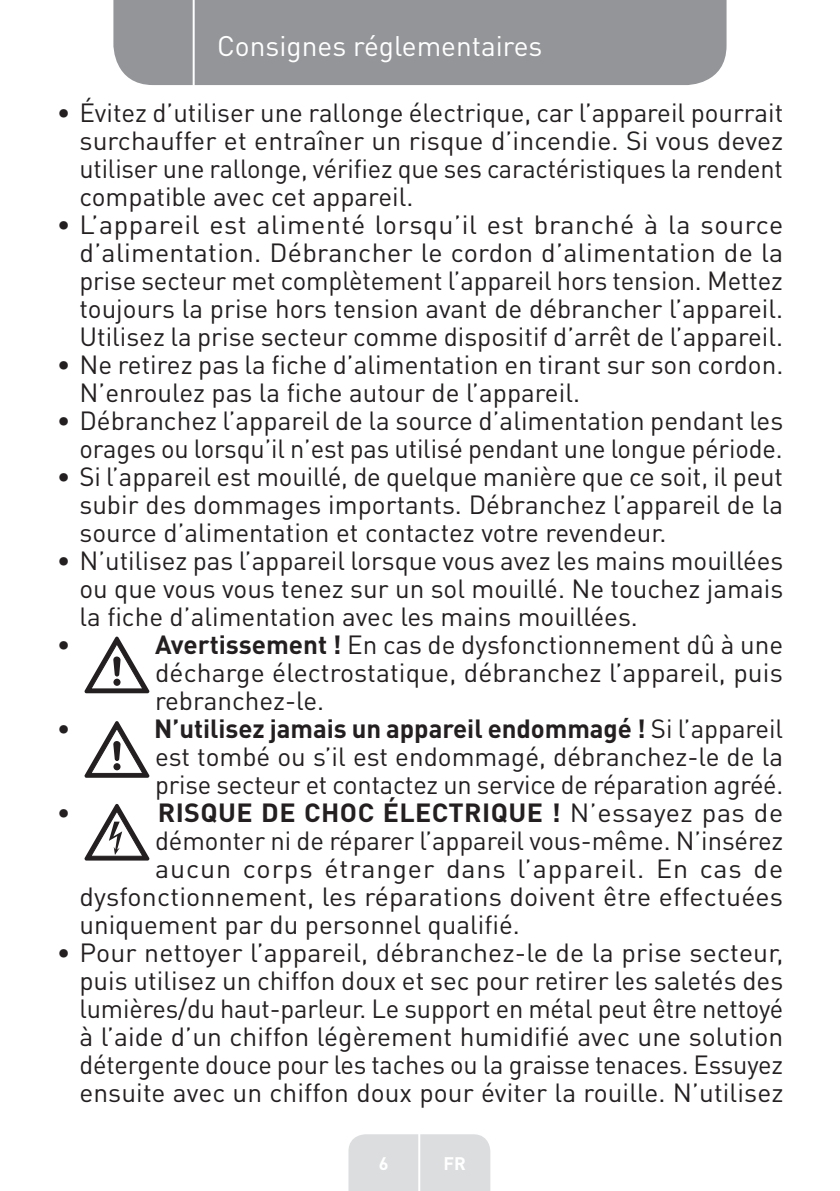
<style>
.page{position:relative;width:840px;height:1191px;background:#fff}
.page>*{position:absolute;margin:0;border:0;box-sizing:border-box;transform-origin:0 0}
.t1{font:28px "DIN Pro";color:#fff}
.t2{font:26px/28px "DIN Pro";color:#231f20;text-align:justify}
.t3{font:26px "DIN Pro";letter-spacing:.035em;color:#231f20}
.t4{font:700 26px "DIN Pro";letter-spacing:.015em;color:#231f20}
.t5{font:700 18px "DIN Pro";color:#fff}
.s1{font-weight:700}
.s2{font-weight:400}
</style>
<div class="page">
<div style="left:113px;top:0;width:613px;height:85px;background:#939598"></div>
<div style="left:348px;top:1134px;width:142px;height:57px;background:#dcdddf"></div>
<hr style="left:418px;top:1111px;width:2px;height:80px;background:#fff">
<hr style="left:192px;top:0;width:2px;height:88px;background:#fff">
<svg style="left:84px;top:636px;width:65px;height:57px"></svg>
<svg style="left:84px;top:721px;width:65px;height:56px"></svg>
<svg style="left:84px;top:804px;width:65px;height:56px"></svg>
<p class="t1" style="left:217px;top:27px;width:326px">Consignes réglementaires</p>
<p class="t2" style="left:79px;top:97px;width:705px;text-indent:-23px">• Évitez d’utiliser une rallonge électrique, car l’appareil pourrait surchauffer et entraîner un risque d’incendie. Si vous devez utiliser une rallonge, vérifiez que ses caractéristiques la rendent compatible avec cet appareil.</p>
<p class="t2" style="left:79px;top:209px;width:705px;text-indent:-23px">• L’appareil est alimenté lorsqu’il est branché à la source d’alimentation. Débrancher le cordon d’alimentation de la prise secteur met complètement l’appareil hors tension. Mettez toujours la prise hors tension avant de débrancher l’appareil.<br>Utilisez la prise secteur comme dispositif d’arrêt de l’appareil.</p>
<p class="t2" style="left:79px;top:349px;width:705px;text-indent:-23px">• Ne retirez pas la fiche d’alimentation en tirant sur son cordon.<br>N’enroulez pas la fiche autour de l’appareil.</p>
<p class="t2" style="left:57px;top:405px;width:727px;text-align:right">• Débranchez l’appareil de la source d’alimentation pendant les orages ou lorsqu’il n’est pas utilisé pendant une longue période.</p>
<p class="t2" style="left:79px;top:461px;width:704px;text-indent:-23px">• Si l’appareil est mouillé, de quelque manière que ce soit, il peut subir des dommages importants. Débranchez l’appareil de la source d’alimentation et contactez votre revendeur.</p>
<p class="t2" style="left:79px;top:545px;width:705px;text-indent:-23px">• N’utilisez pas l’appareil lorsque vous avez les mains mouillées ou que vous vous tenez sur un sol mouillé. Ne touchez jamais la fiche d’alimentation avec les mains mouillées.</p>
<p class="t2" style="left:57px;top:629px;width:15px">•</p>
<p class="t2" style="left:155px;top:629px;width:629px"><span class="s1">Avertissement !</span> En cas de dysfonctionnement dû à une décharge électrostatique, débranchez l’appareil, puis rebranchez-le.</p>
<p class="t2" style="left:57px;top:713px;width:15px">•</p>
<p class="t2" style="left:154px;top:713px;width:630px"><span class="s1">N’utilisez jamais un appareil endommagé !</span> Si l’appareil est tombé ou s’il est endommagé, débranchez-le de la prise secteur et contactez un service de réparation agréé.</p>
<p class="t2" style="left:57px;top:797px;width:15px">•</p>
<p class="t4" style="left:158px;top:795px;width:626px">RISQUE DE CHOC ÉLECTRIQUE ! <span class="s2">N’essayez pas de</span></p>
<p class="t2" style="left:155px;top:825px;width:629px">démonter ni de réparer l’appareil vous-même. N’insérez</p>
<p class="t3" style="left:155px;top:851px;width:629px">aucun corps étranger dans l’appareil. En cas de</p>
<p class="t2" style="left:79px;top:881px;width:704px">dysfonctionnement, les réparations doivent être effectuées</p>
<p class="t2" style="left:79px;top:909px;width:441px">uniquement par du personnel qualifié.</p>
<p class="t2" style="left:79px;top:937px;width:705px;text-indent:-23px">• Pour nettoyer l’appareil, débranchez-le de la prise secteur, puis utilisez un chiffon doux et sec pour retirer les saletés des lumières/du haut-parleur. Le support en métal peut être nettoyé à l’aide d’un chiffon légèrement humidifié avec une solution détergente douce pour les taches ou la graisse tenaces. Essuyez ensuite avec un chiffon doux pour éviter la rouille. N’utilisez</p>
<p class="t5" style="left:378px;top:1150px;width:11px">6</p>
<p class="t5" style="left:443px;top:1150px;width:24px">FR</p>
</div>
